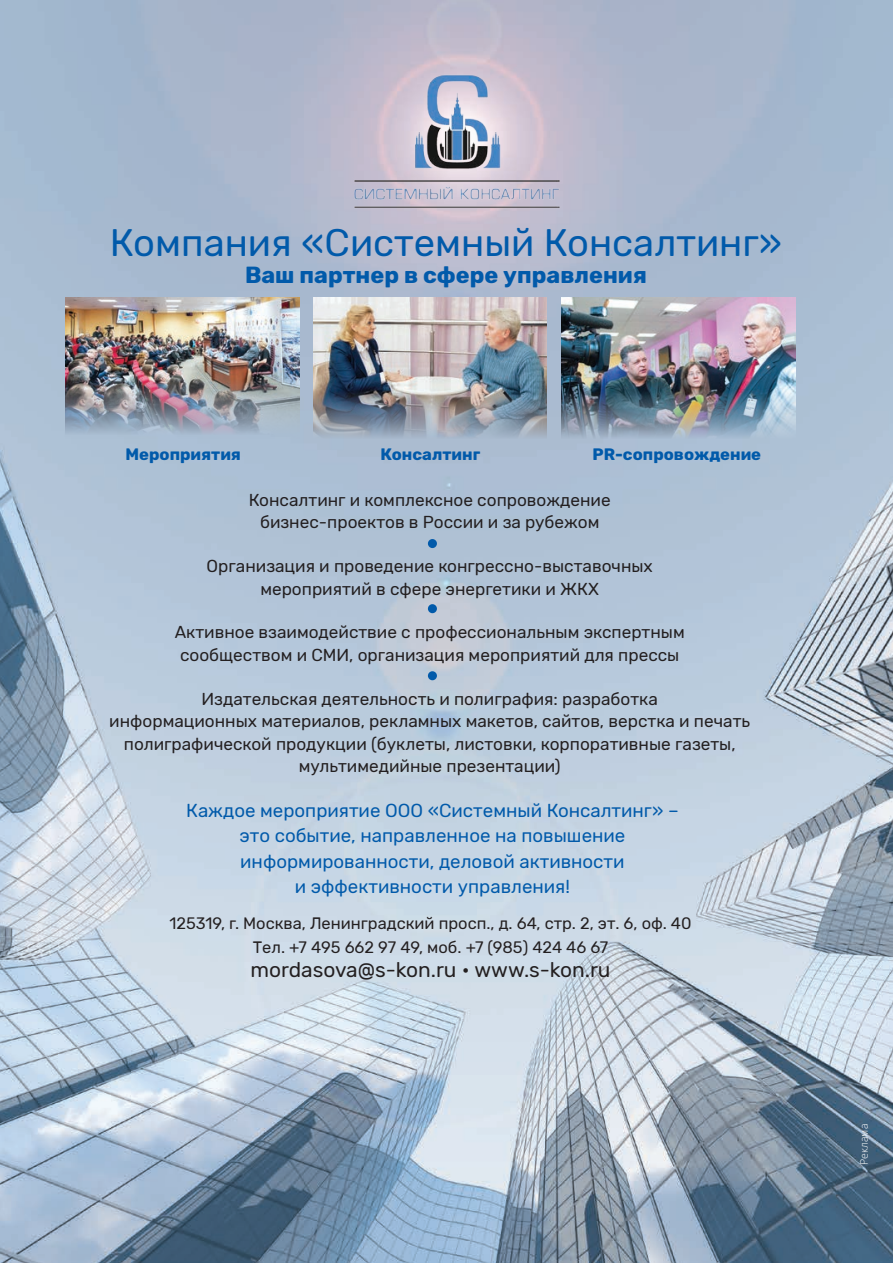
<style>
.page{position:relative;width:893px;height:1263px;background:#fff}
.page>*{position:absolute;margin:0;border:0;box-sizing:border-box;transform-origin:0 0}
.t1{font:38.25px "Rubik";color:#015aaa}
.t2{font:700 23.25px "Rubik";color:#015aaa}
.t3{font:21px "Rubik";color:#231f20}
.t4{font:18.75px/25.5px "Rubik";color:#015aaa;text-align:center}
.t5{font:17.25px/22.5px "Rubik";color:#231f20;text-align:center}
.t6{font:16.5px "Rubik";color:#231f20}
.t7{font:700 16.5px "Rubik";color:#015aaa}
.t8{font:300 10.5px "Open Sans";letter-spacing:.01em;color:#fff}
</style>
<div class="page">
<img style="left:0;top:0;width:893px;height:1263px">
<div style="left:428px;top:539px;width:9px;height:9px;background:#015aaa;border-radius:50%"></div>
<div style="left:428px;top:604px;width:9px;height:9px;background:#015aaa;border-radius:50%"></div>
<div style="left:428px;top:671px;width:9px;height:9px;background:#015aaa;border-radius:50%"></div>
<img style="left:66px;top:297px;width:234px;height:141px">
<img style="left:313px;top:297px;width:234px;height:141px">
<img style="left:561px;top:297px;width:234px;height:141px">
<img style="left:336px;top:57px;width:240px;height:163px">
<p class="t1" style="left:110px;top:221px;width:674px">Компания «Системный Консалтинг»</p>
<p class="t2" style="left:245px;top:262px;width:404px">Ваш партнер в сфере управления</p>
<p class="t7" style="left:126px;top:445px;width:117px">Мероприятия</p>
<p class="t7" style="left:381px;top:445px;width:101px">Консалтинг</p>
<p class="t7" style="left:593px;top:445px;width:170px">PR-сопровождение</p>
<p class="t5" style="left:249px;top:489px;width:363px">Консалтинг и комплексное сопровождение бизнес-проектов в России и за рубежом</p>
<p class="t5" style="left:207px;top:555px;width:448px">Организация и проведение конгрессно-выставочных мероприятий в сфере энергетики и ЖКХ</p>
<p class="t5" style="left:175px;top:622px;width:511px">Активное взаимодействие с профессиональным экспертным сообществом и СМИ, организация мероприятий для прессы</p>
<p class="t5" style="left:109px;top:688px;width:642px">Издательская деятельность и полиграфия: разработка<br>информационных материалов, рекламных макетов, сайтов, верстка и печать полиграфической продукции (буклеты, листовки, корпоративные газеты, мультимедийные презентации)</p>
<p class="t4" style="left:186px;top:798px;width:494px">Каждое мероприятие ООО «Системный Консалтинг» – это событие, направленное на повышение информированности, деловой активности<br>и эффективности управления!</p>
<p class="t6" style="left:169px;top:914px;width:524px">125319, г. Москва, Ленинградский просп., д. 64, стр. 2, эт. 6, оф. 40</p>
<p class="t6" style="left:253px;top:938px;width:357px">Тел. +7 495 662 97 49, моб. +7 (985) 424 46 67</p>
<p class="t3" style="left:250px;top:958px;width:362px">mordasova@s-kon.ru • www.s-kon.ru</p>
<p class="t8" style="left:857px;top:1165px;width:43px;rotate:-90deg">Реклама</p>
</div>
